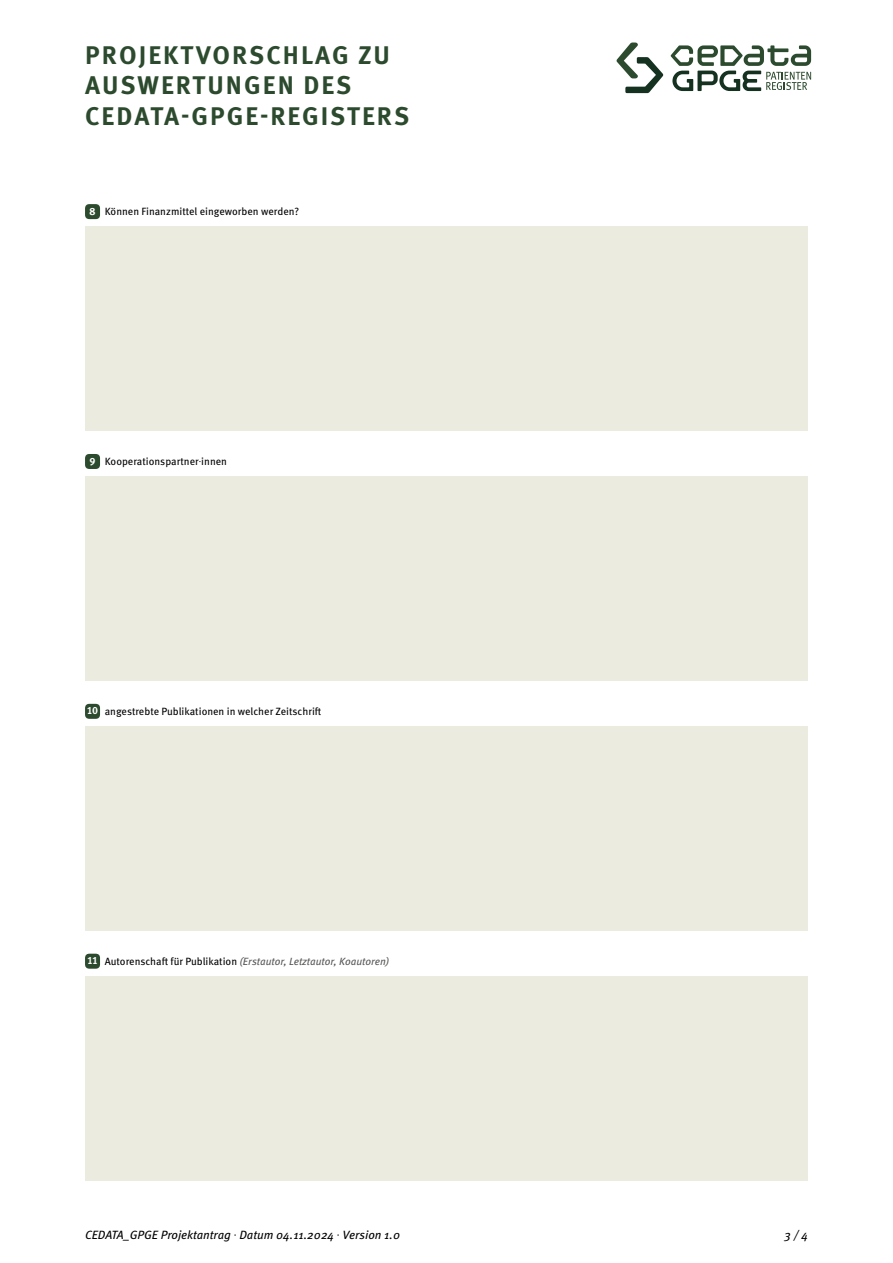
<style>
.page{position:relative;width:893px;height:1263px;background:#fff}
.page>*{position:absolute;margin:0;border:0;box-sizing:border-box;transform-origin:0 0}
.t1{font:700 25.5px/30.6px "Meta Pro";letter-spacing:.08em;color:#2c4a2d}
.t2{font:italic 12px "Meta Pro";color:#000}
.t3{font:10.5px "Meta Pro";color:#000}
.t4{font:italic 10.5px "Meta Pro";color:#575756}
.s1{font-weight:700;color:#fff}
.s2{font-family:"Helvetica Neue LT Pro";font-stretch:condensed}
.s3{font-weight:700;font-style:normal;color:#fff}
.s4{font-style:normal;color:#000}
.s5{font-family:"Helvetica Neue LT Pro";font-style:normal;font-stretch:condensed}
</style>
<div class="page">
<svg style="left:671px;top:45px;width:140px;height:46px"></svg>
<svg style="left:617px;top:43px;width:46px;height:50px"></svg>
<svg style="left:85px;top:204px;width:15px;height:15px"></svg>
<div style="left:85px;top:227px;width:723px;height:204px;background:#ebecdf"></div>
<div style="left:85px;top:454px;width:15px;height:15px;background:#2c4a2d;border:8px solid #2c4a2d"></div>
<div style="left:85px;top:476px;width:723px;height:205px;background:#ebecdf"></div>
<svg style="left:85px;top:704px;width:15px;height:15px"></svg>
<div style="left:85px;top:726px;width:723px;height:204px;background:#ebecdf"></div>
<div style="left:85px;top:954px;width:15px;height:15px;background:#2c4a2d;border:8px solid #2c4a2d"></div>
<div style="left:85px;top:976px;width:723px;height:204px;background:#ebecdf"></div>
<h1 class="t1" style="left:85px;top:38px;width:326px">PROJEKTVORSCHLAG ZU<br>AUSWERTUNGEN DES<br>CEDATA-GPGE-REGISTERS</h1>
<p class="t3" style="left:90px;top:204px;width:211px"><span class="s1">8</span> Können Finanzmittel eingeworben werden?</p>
<p class="t3" style="left:90px;top:454px;width:139px"><span class="s1">9</span> Kooperationspartner<span class="s2">·</span>innen</p>
<p class="t3" style="left:87px;top:703px;width:236px"><span class="s1">10</span> angestrebte Publikationen in welcher Zeitschrift</p>
<p class="t4" style="left:87px;top:953px;width:304px"><span class="s3">11</span> <span class="s4">Autorenschaft für Publikation</span> (Erstautor, Letztautor, Koautoren)</p>
<p class="t2" style="left:85px;top:1226px;width:317px">CEDATA_GPGE Projektantrag <span class="s5">·</span> Datum 04.11.2024 <span class="s5">·</span> Version 1.0</p>
<p class="t2" style="left:785px;top:1226px;width:25px">3 / 4</p>
</div>
